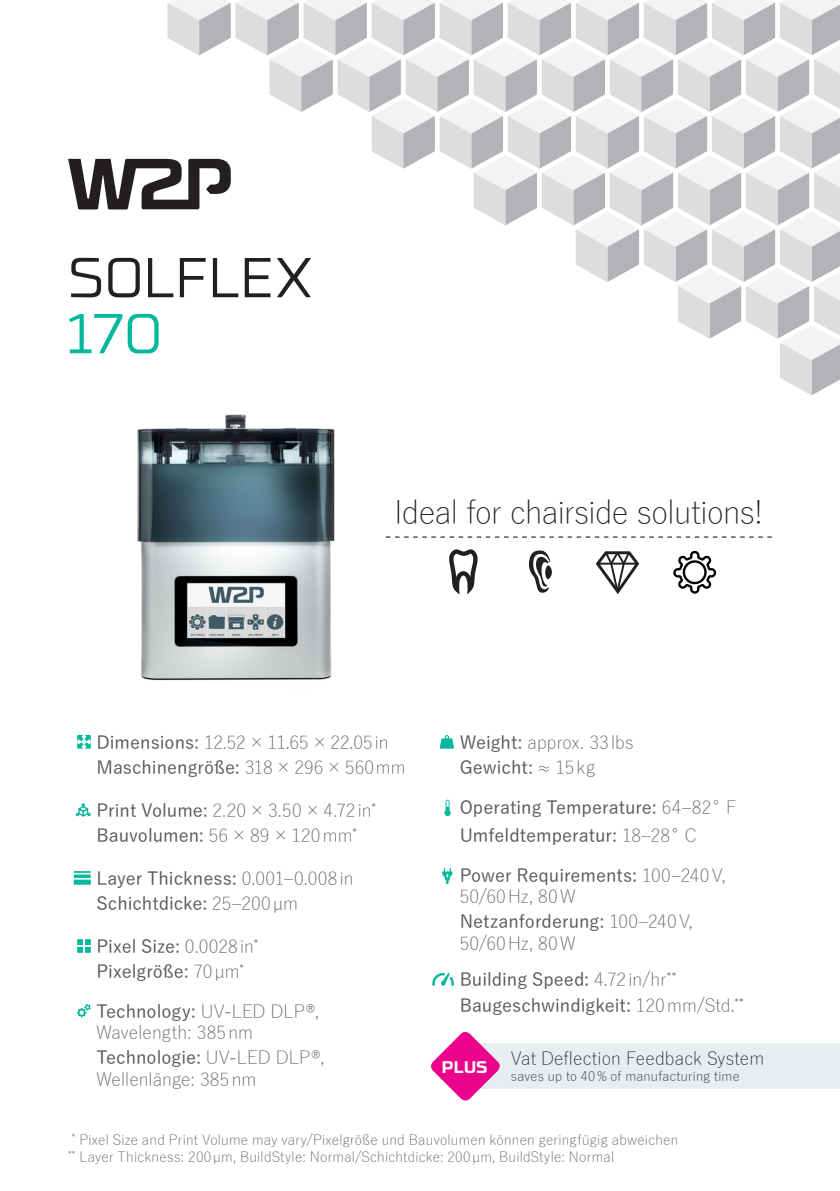
<style>
.page{position:relative;width:840px;height:1191px;background:#fff}
.page>*{position:absolute;margin:0;border:0;box-sizing:border-box;transform-origin:0 0}
.t1{font:300 56px "RB No 3.1";letter-spacing:.01em;color:#231f20}
.t2{font:300 56px "RB No 3.1";color:#03b89d}
.t3{font:300 32px "Yu Gothic";letter-spacing:-.02em;color:#231f20}
.Technik{font:300 18px/21.6px "Yu Gothic";letter-spacing:.01em;color:#57585a}
.Technik-2{font:500 18px "Yu Go";color:#57585a}
.Technische_Daten{font:500 18px "Yu Go";color:#57585a}
.Technische_Daten-2{font:300 18px/21.6px "Yu Gothic";letter-spacing:.01em;color:#57585a}
.t4{font:300 18px "Yu Gothic";letter-spacing:.01em;color:#231f20}
.Copy{font:700 16.8px "RB No 3.1";color:#fff}
.Technische_Daten-3{font:300 14px "Yu Gothic";letter-spacing:.02em;color:#57585a}
.Technik-3{font:300 14px "Yu Gothic";letter-spacing:.02em;color:#57585a}
.t5{font:300 13.2px "Yu Gothic";letter-spacing:.02em;color:#231f20}
.s1{font-family:"Yu Go";font-weight:500}
.s2{font-family:"Yu Gothic";font-weight:300}
</style>
<div class="page">
<svg style="left:77px;top:735px;width:14px;height:13px"></svg>
<svg style="left:76px;top:803px;width:15px;height:13px"></svg>
<svg style="left:74px;top:871px;width:17px;height:2px"></svg>
<svg style="left:74px;top:874px;width:17px;height:4px"></svg>
<div style="left:74px;top:879px;width:17px;height:5px;background:#03b89d"></div>
<svg style="left:77px;top:939px;width:14px;height:13px"></svg>
<svg style="left:77px;top:1004px;width:14px;height:13px"></svg>
<svg style="left:439px;top:735px;width:15px;height:13px"></svg>
<svg style="left:444px;top:799px;width:6px;height:17px"></svg>
<svg style="left:442px;top:867px;width:10px;height:17px"></svg>
<svg style="left:432px;top:972px;width:22px;height:14px"></svg>
<svg style="left:386px;top:536px;width:385px;height:1px"></svg>
<svg style="left:449px;top:549px;width:29px;height:45px"></svg>
<svg style="left:528px;top:550px;width:23px;height:43px"></svg>
<svg style="left:595px;top:551px;width:45px;height:43px"></svg>
<hr style="left:597px;top:562px;width:39px;height:2px;background:#231f20">
<svg style="left:673px;top:551px;width:42px;height:42px"></svg>
<img style="left:137px;top:414px;width:198px;height:267px">
<svg style="left:68px;top:0;width:771px;height:395px"></svg>
<div style="left:459px;top:1043px;width:380px;height:46px;background:#e8edf0"></div>
<svg style="left:431px;top:1031px;width:69px;height:70px"></svg>
<p class="t1" style="left:68px;top:236px;width:246px">SOLFLEX</p>
<p class="t2" style="left:68px;top:292px;width:96px">170</p>
<p class="t3" style="left:394px;top:482px;width:370px">Ideal for chairside solutions!</p>
<p class="Technik" style="left:96px;top:729px;width:293px"><span class="s1">Dimensions:</span> 12.52×11.65×22.05in</p>
<p class="Technische_Daten" style="left:96px;top:750px;width:310px">Maschinengröße: <span class="s2">318×296×560mm</span></p>
<p class="Technik" style="left:96px;top:797px;width:281px"><span class="s1">Print Volume:</span> 2.20×3.50×4.72in<sup>*</sup></p>
<p class="Technische_Daten" style="left:96px;top:818px;width:262px">Bauvolumen: <span class="s2">56×89×120mm</span><sup>*</sup></p>
<p class="Technik-2" style="left:96px;top:861px;width:258px">Layer Thickness: <span class="s2">0.001–0.008 in</span></p>
<p class="Technik-2" style="left:96px;top:886px;width:203px">Schichtdicke: <span class="s2">25–200 µm</span></p>
<p class="Technik-2" style="left:96px;top:929px;width:163px">Pixel Size: <span class="s2">0.0028in</span><sup>*</sup></p>
<p class="Technik-2" style="left:96px;top:954px;width:149px">Pixelgröße: <span class="s2">70 µm</span><sup>*</sup></p>
<p class="Technik" style="left:96px;top:997px;width:224px"><span class="s1">Technology:</span> UV-LED DLP®,<br>Wavelength: 385nm</p>
<p class="Technische_Daten-2" style="left:96px;top:1044px;width:229px"><span class="s1">Technologie:</span> UV-LED DLP®,<br>Wellenlänge: 385nm</p>
<p class="Technik" style="left:459px;top:729px;width:175px"><span class="s1">Weight:</span> approx. 33lbs</p>
<p class="Technische_Daten" style="left:459px;top:750px;width:137px">Gewicht: <span class="s2">≈ 15 kg</span></p>
<p class="Technik-2" style="left:459px;top:790px;width:278px">Operating Temperature: <span class="s2">64–82 °F</span></p>
<p class="Technische_Daten" style="left:459px;top:818px;width:238px">Umfeldtemperatur: <span class="s2">18–28 °C</span></p>
<p class="Technik" style="left:459px;top:861px;width:267px"><span class="s1">Power Requirements:</span> 100–240 V,<br>50/60Hz, 80W</p>
<p class="Technik" style="left:459px;top:908px;width:234px"><span class="s1">Netzanforderung:</span> 100–240 V,<br>50/60Hz, 80W</p>
<p class="Technik-2" style="left:459px;top:963px;width:218px">Building Speed: <span class="s2">4.72in/hr</span><sup>**</sup></p>
<p class="Technik-2" style="left:459px;top:988px;width:285px">Baugeschwindigkeit: <span class="s2">120mm/Std.</span><sup>**</sup></p>
<p class="Copy" style="left:441px;top:1053px;width:47px">PLUS</p>
<h2 class="t4" style="left:510px;top:1041px;width:255px">Vat Deflection Feedback System</h2>
<h2 class="t5" style="left:510px;top:1064px;width:230px">saves up to 40 % of manufacturing time</h2>
<p class="Technische_Daten-3" style="left:72px;top:1126px;width:607px"><sup>*</sup> Pixel Size and Print Volume may vary/Pixelgröße und Bauvolumen können geringfügig abweichen</p>
<p class="Technik-3" style="left:68px;top:1143px;width:547px"><sup>**</sup> Layer Thickness: 200 µm, BuildStyle: Normal/Schichtdicke: 200 µm, BuildStyle: Normal</p>
</div>
